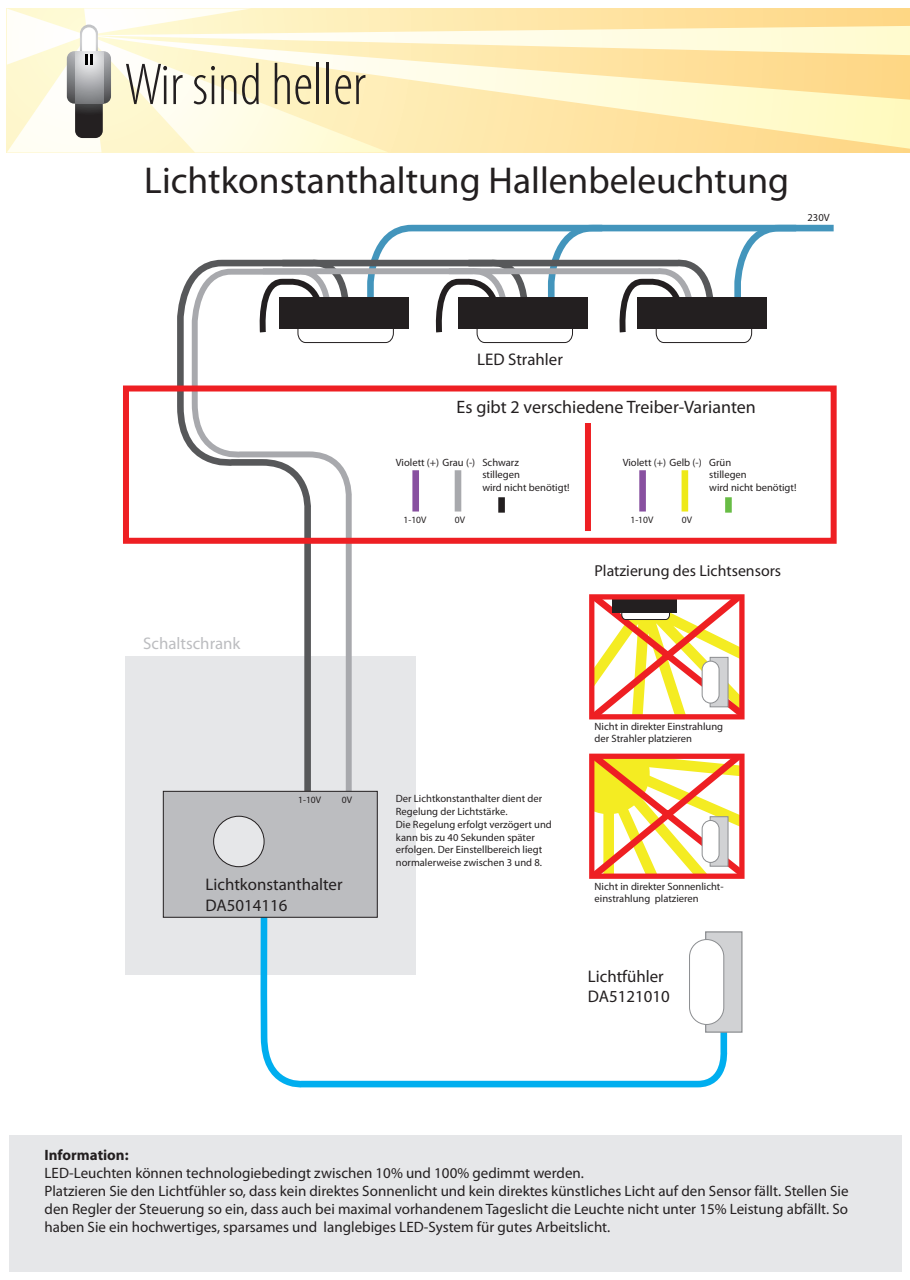
<style>
.page{position:relative;width:910px;height:1280px;background:#fff}
.page>*{position:absolute;margin:0;border:0;box-sizing:border-box;transform-origin:0 0}
.t1{font:37.5px "Myriad Pro";color:#231f20}
.t2{font:18px "Myriad Pro";color:#231f20}
.t3{font:16.8px/20.2px "Myriad Pro";color:#231f20}
.t4{font:16.8px "Myriad Pro";color:#bcbdc0}
.t5{font:15.9px "Myriad Pro";color:#231f20}
.t6{font:15px/18px "Myriad Pro";color:#231f20}
.t7{font:700 15px "Myriad Pro";color:#231f20}
.t8{font:10.5px/12.8px "Myriad Pro";color:#231f20}
.t9{font:9.6px "Myriad Pro";color:#231f20}
</style>
<div class="page">
<div style="left:125px;top:657px;width:291px;height:318px;background:#e6e7e9"></div>
<svg style="left:260px;top:918px;width:468px;height:170px"></svg>
<svg style="left:174px;top:259px;width:83px;height:532px"></svg>
<svg style="left:189px;top:266px;width:166px;height:525px"></svg>
<div style="left:9px;top:1135px;width:892px;height:136px;background:#e6e7e9"></div>
<div style="left:705px;top:931px;width:37px;height:102px;background:#d1d2d4;border:1px solid #8b8d90"></div>
<div style="left:689px;top:939px;width:35px;height:85px;background:#fff;border-radius:17px"></div>
<div style="left:689px;top:939px;width:35px;height:86px;border:1px solid #8b8d90;border-radius:17px"></div>
<div style="left:163px;top:791px;width:215px;height:127px;background:#bcbdc0;border:1px solid #231f20"></div>
<svg style="left:257px;top:224px;width:577px;height:119px"></svg>
<div style="left:637px;top:297px;width:130px;height:31px;background:#231f20"></div>
<div style="left:214px;top:816px;width:50px;height:51px;background:#e6e7e9;border-radius:50%"></div>
<div style="left:213px;top:816px;width:52px;height:51px;border:1px solid #231f20;border-radius:50%"></div>
<svg style="left:595px;top:760px;width:144px;height:113px"></svg>
<div style="left:710px;top:816px;width:18px;height:50px;background:#d1d2d4;border:1px solid #8b8d90"></div>
<div style="left:702px;top:820px;width:17px;height:42px;background:#fff;border-radius:8px"></div>
<div style="left:702px;top:820px;width:17px;height:43px;border:1px solid #8b8d90;border-radius:8px"></div>
<div style="left:589px;top:754px;width:156px;height:125px;border:5px solid #ee1f23"></div>
<svg style="left:595px;top:600px;width:144px;height:113px"></svg>
<div style="left:612px;top:597px;width:65px;height:15px;background:#231f20"></div>
<div style="left:589px;top:594px;width:156px;height:125px;border:5px solid #ee1f23"></div>
<svg style="left:7px;top:9px;width:903px;height:143px;background:#f7eabe"></svg>
<div style="left:123px;top:385px;width:714px;height:159px;border:6px solid #ee1f23"></div>
<div style="left:412px;top:470px;width:7px;height:41px;background:#8850a0"></div>
<div style="left:455px;top:470px;width:6px;height:41px;background:#a8a9ad"></div>
<div style="left:498px;top:497px;width:7px;height:16px;background:#231f20"></div>
<div style="left:639px;top:470px;width:7px;height:41px;background:#8850a0"></div>
<div style="left:682px;top:470px;width:6px;height:41px;background:#eee917"></div>
<div style="left:725px;top:497px;width:7px;height:16px;background:#68bc45"></div>
<div style="left:585px;top:423px;width:6px;height:108px;background:#ee1f23"></div>
<h1 class="t1" style="left:144px;top:157px;width:646px">Lichtkonstanthaltung Hallenbeleuchtung</h1>
<p class="t8" style="left:807px;top:211px;width:24px">230V</p>
<p class="t3" style="left:477px;top:348px;width:87px">LED Strahler</p>
<p class="t2" style="left:457px;top:395px;width:301px">Es gibt 2 verschiedene Treiber-Varianten</p>
<p class="t8" style="left:626px;top:406px;width:176px">Im Strahler gibt es 2 getrennte Systeme:</p>
<p class="t8" style="left:482px;top:456px;width:89px;text-indent:-86px">Violett (+) Grau (-) Schwarz<br>stillegen<br>wird nicht benötigt!</p>
<p class="t8" style="left:709px;top:456px;width:89px;text-indent:-86px">Violett (+) Gelb (-) Grün<br>stillegen<br>wird nicht benötigt!</p>
<p class="t9" style="left:404px;top:514px;width:24px">1-10V</p>
<p class="t9" style="left:455px;top:514px;width:12px">0V</p>
<p class="t9" style="left:630px;top:514px;width:24px">1-10V</p>
<p class="t9" style="left:682px;top:514px;width:12px">0V</p>
<p class="t5" style="left:732px;top:561px;width:47px">fühlers</p>
<p class="t5" style="left:595px;top:561px;width:188px">Platzierung des Lichtsensors</p>
<p class="t4" style="left:143px;top:633px;width:99px">Schaltschrank</p>
<p class="t8" style="left:595px;top:719px;width:130px">Nicht in direkter Einstrahlung der Strahler platzieren</p>
<p class="t9" style="left:298px;top:793px;width:24px">1-10V</p>
<p class="t9" style="left:342px;top:793px;width:12px">0V</p>
<p class="t9" style="left:311px;top:793px;width:20px">-10V</p>
<p class="t8" style="left:396px;top:792px;width:157px">Der Lichtkonstanthalter dient der<br>Regelung der Lichtstärke.<br>Die Regelung erfolgt verzögert und kann bis zu 40 Sekunden später erfolgen. Der Einstellbereich liegt normalerweise zwischen 3 und 8.</p>
<p class="t3" style="left:206px;top:874px;width:138px">Lichtkonstanthalter<br>DA5014116</p>
<p class="t8" style="left:595px;top:879px;width:131px">Nicht in direkter Sonnenlicht&shy;einstrahlung platzieren</p>
<p class="t3" style="left:588px;top:966px;width:83px">Lichtfühler<br>DA5121010</p>
<p class="t7" style="left:45px;top:1145px;width:86px">Information:</p>
<p class="t6" style="left:45px;top:1163px;width:806px">LED-Leuchten können technologiebedingt zwischen 10% und 100% gedimmt werden.<br>Platzieren Sie den Lichtfühler so, dass kein direktes Sonnenlicht und kein direktes künstliches Licht auf den Sensor fällt. Stellen Sie den Regler der Steuerung so ein, dass auch bei maximal vorhandenem Tageslicht die Leuchte nicht unter 15% Leistung abfällt. So haben Sie ein hochwertiges, sparsames und langlebiges LED-System für gutes Arbeitslicht.</p>
<p class="t6" style="left:45px;top:1181px;width:310px">Bei e nem W rt unter 10% schaltet das System ab.<br>Platzieren Sie den Lichtfühler so</p>
<p class="t6" style="left:45px;top:1199px;width:738px;text-indent:235px">kein direktes Sonnenlicht und kein direktes künstliches Licht auf den Sensor fällt.<br>So haben Sie ein hochwertiges, sp rsames und langlebiges LED-System für gutes Arbe tslicht.</p>
<p class="t6" style="left:256px;top:1217px;width:9px">a</p>
</div>
